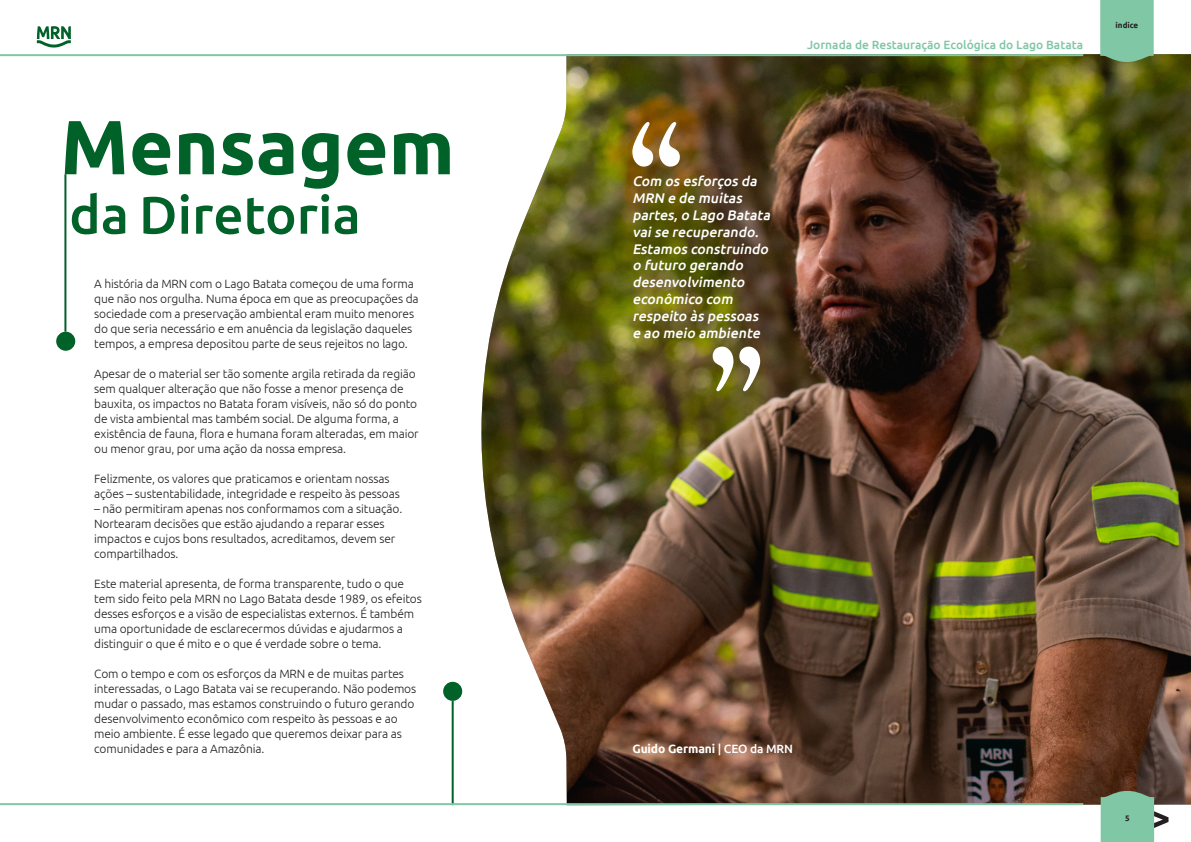
<style>
.page{position:relative;width:1191px;height:842px;background:#fff}
.page>*{position:absolute;margin:0;border:0;box-sizing:border-box;transform-origin:0 0}
.t1{font:700 76.6px "Ubuntu";color:#006129}
.t2{font:500 52.9px "Ubuntu";color:#006129}
.Texto_2{font:italic 500 14px/16.8px "Ubuntu";color:#fff}
.Texto{font:300 12px/15px "Ubuntu";letter-spacing:-.01em;color:#231f20}
.t3{font:500 12px "Ubuntu";color:#80c7a6}
.Texto-2{font:700 12px "Ubuntu";letter-spacing:-.01em;color:#fff}
.t4{font:700 8px "Ubuntu";color:#231f20}
.s1{font-weight:500}
</style>
<div class="page">
<img style="left:481px;top:54px;width:710px;height:751px">
<hr style="left:64px;top:174px;width:2px;height:158px;background:#006129">
<div style="left:56px;top:332px;width:19px;height:19px;background:#006129;border-radius:50%"></div>
<hr style="left:452px;top:701px;width:2px;height:104px;background:#006129">
<div style="left:443px;top:682px;width:19px;height:19px;background:#006129;border-radius:50%"></div>
<svg style="left:659px;top:122px;width:21px;height:45px"></svg>
<svg style="left:632px;top:122px;width:21px;height:45px"></svg>
<svg style="left:712px;top:347px;width:21px;height:44px"></svg>
<svg style="left:739px;top:347px;width:21px;height:44px"></svg>
<svg style="left:1100px;top:0;width:53px;height:62px"></svg>
<svg style="left:1100px;top:791px;width:68px;height:51px"></svg>
<hr style="left:0;top:54px;width:1083px;height:2px;background:#80c7a6">
<hr style="left:0;top:803px;width:1083px;height:2px;background:#80c7a6">
<svg style="left:37px;top:26px;width:34px;height:22px"></svg>
<p class="t1" style="left:60px;top:101px;width:396px">Mensagem</p>
<p class="t2" style="left:69px;top:181px;width:293px">da Diretoria</p>
<p class="Texto" style="left:94px;top:276px;width:326px">A história da MRN com o Lago Batata começou de uma forma que não nos orgulha. Numa época em que as preocupações da sociedade com a preservação ambiental eram muito menores do que seria necessário e em anuência da legislação daqueles tempos, a empresa depositou parte de seus rejeitos no lago.</p>
<p class="Texto" style="left:94px;top:366px;width:326px">Apesar de o material ser tão somente argila retirada da região sem qualquer alteração que não fosse a menor presença de bauxita, os impactos no Batata foram visíveis, não só do ponto de vista ambiental mas também social. De alguma forma, a existência de fauna, flora e humana foram alteradas, em maior ou menor grau, por uma ação da nossa empresa.</p>
<p class="Texto" style="left:94px;top:471px;width:307px">Felizmente, os valores que praticamos e orientam nossas ações – sustentabilidade, integridade e respeito às pessoas</p>
<p class="Texto" style="left:94px;top:501px;width:310px">– não permitiram apenas nos conformamos com a situação.<br>Nortearam decisões que estão ajudando a reparar esses impactos e cujos bons resultados, acreditamos, devem ser compartilhados.</p>
<p class="Texto" style="left:94px;top:576px;width:329px">Este material apresenta, de forma transparente, tudo o que tem sido feito pela MRN no Lago Batata desde 1989, os efeitos desses esforços e a visão de especialistas externos. É também uma oportunidade de esclarecermos dúvidas e ajudarmos a distinguir o que é mito e o que é verdade sobre o tema.</p>
<p class="Texto" style="left:94px;top:666px;width:323px">Com o tempo e com os esforços da MRN e de muitas partes interessadas, o Lago Batata vai se recuperando. Não podemos mudar o passado, mas estamos construindo o futuro gerando desenvolvimento econômico com respeito às pessoas e ao meio ambiente. É esse legado que queremos deixar para as comunidades e para a Amazônia.</p>
<p class="t3" style="left:807px;top:37px;width:278px">Jornada de Restauração Ecológica do Lago Batata</p>
<p class="t4" style="left:1115px;top:21px;width:24px">índice</p>
<p class="Texto_2" style="left:632px;top:173px;width:142px">Com os esforços da<br>MRN e de muitas partes,o Lago Batata vaise recuperando.<br>Estamos construindo o futuro gerando desenvolvimento econômico com respeito às pessoas e ao meio ambiente</p>
<p class="Texto-2" style="left:632px;top:741px;width:162px">Guido Germani <span class="s1">| CEO da MRN</span></p>
<p class="t4" style="left:1125px;top:813px;width:6px">5</p>
</div>
